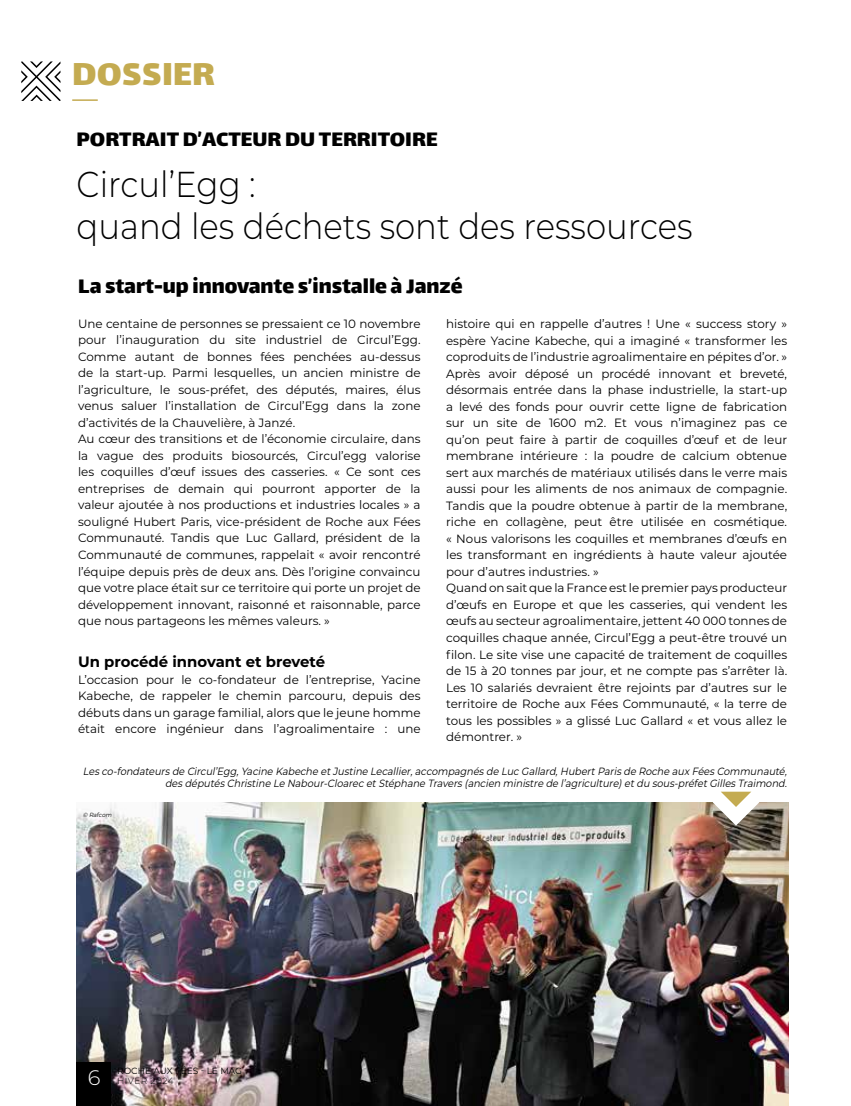
<style>
.page{position:relative;width:851px;height:1106px;background:#fff}
.page>*{position:absolute;margin:0;border:0;box-sizing:border-box;transform-origin:0 0}
.t1{font:39px "Lalezar";color:#c4ab51}
.t2{font:300 36px/42px "Montserrat";color:#000;scale:.9 1}
.t3{font:24px "Lalezar";color:#000}
.t4{font:300 21px "Montserrat";color:#fff}
.t5{font:700 15px "Montserrat";color:#000}
.t6{font:12px/16.5px "Montserrat";color:#000}
.t7{font:italic 10.5px/12.6px "Montserrat";color:#000;text-align:right;scale:.92 1}
.t8{font:9px "Montserrat";color:#000}
.t9{font:300 9px "Montserrat";letter-spacing:.045em;color:#000}
.t10{font:italic 6px "Montserrat";color:#000}
</style>
<div class="page">
<hr style="left:72px;top:99px;width:26px;height:2px;background:#c4ab51">
<svg style="left:21px;top:61px;width:39px;height:40px"></svg>
<img style="left:76px;top:802px;width:712px;height:304px">
<svg style="left:712px;top:791px;width:47px;height:34px"></svg>
<div style="left:77px;top:1061px;width:34px;height:45px;background:#000"></div>
<h1 class="t1" style="left:72px;top:49px;width:144px">DOSSIER</h1>
<h3 class="t3" style="left:77px;top:124px;width:362px">PORTRAIT D’ACTEUR DU TERRITOIRE</h3>
<h2 class="t2" style="left:77px;top:162px;width:686px">Circul’Egg :<br>quand les déchets sont des ressources</h2>
<h3 class="t3" style="left:78px;top:271px;width:386px">La start-up innovante s’installe à Janzé</h3>
<p class="t6" style="left:78px;top:315px;width:344px">Une centaine de personnes se pressaient ce 10 novembre pour l’inauguration du site industriel de Circul’Egg.<br>Comme autant de bonnes fées penchées au-dessus de la start-up. Parmi lesquelles, un ancien ministre de l’agriculture, le sous-préfet, des députés, maires, élus venus saluer l’installation de Circul’Egg dans la zone d’activités de la Chauvelière, à Janzé.<br>Au cœur des transitions et de l’économie circulaire, dans la vague des produits biosourcés, Circul’egg valorise les coquilles d’œuf issues des casseries. « Ce sont ces entreprises de demain qui pourront apporter de la valeur ajoutée à nos productions et industries locales » a souligné Hubert Paris, vice-président de Roche aux Fées Communauté. Tandis que Luc Gallard, président de la Communauté de communes, rappelait « avoir rencontré l’équipe depuis près de deux ans. Dès l’origine convaincu que votre place était sur ce territoire qui porte un projet de développement innovant, raisonné et raisonnable, parce que nous partageons les mêmes valeurs. »</p>
<p class="t5" style="left:78px;top:651px;width:248px">Un procédé innovant et breveté</p>
<p class="t6" style="left:78px;top:670px;width:344px;text-align:justify">L’occasion pour le co-fondateur de l’entreprise, Yacine Kabeche, de rappeler le chemin parcouru, depuis des débuts dans un garage familial, alors que le jeune homme était encore ingénieur dans l’agroalimentaire : une</p>
<p class="t6" style="left:446px;top:315px;width:342px">histoire qui en rappelle d’autres ! Une « success story » espère Yacine Kabeche, qui a imaginé « transformer les coproduits de l’industrie agroalimentaire en pépites d’or. » Après avoir déposé un procédé innovant et breveté, désormais entrée dans la phase industrielle, la start-up a levé des fonds pour ouvrir cette ligne de fabrication sur un site de 1600 m2. Et vous n’imaginez pas ce qu’on peut faire à partir de coquilles d’œuf et de leur membrane intérieure : la poudre de calcium obtenue sert aux marchés de matériaux utilisés dans le verre mais aussi pour les aliments de nos animaux de compagnie.<br>Tandis que la poudre obtenue à partir de la membrane, riche en collagène, peut être utilisée en cosmétique. « Nous valorisons les coquilles et membranes d’œufs en les transformant en ingrédients à haute valeur ajoutée pour d’autres industries. »<br>Quand on sait que la France est le premier pays producteur d’œufs en Europe et que les casseries, qui vendent les œufs au secteur agroalimentaire, jettent 40 000 tonnes de coquilles chaque année, Circul’Egg a peut-être trouvé un filon. Le site vise une capacité de traitement de coquilles de 15 à 20 tonnes par jour, et ne compte pas s’arrêter là.<br>Les 10 salariés devraient être rejoints par d’autres sur le territoire de Roche aux Fées Communauté, « la terre de tous les possibles » a glissé Luc Gallard « et vous allez le démontrer. »</p>
<p class="t7" style="left:83px;top:764px;width:769px">Lesco-fondateursde Circul’Egg,Yacine Kabeche etJustine Lecallier,accompagnésde Luc Gallard,HubertParisde Roche aux FéesCommunauté, desdéputésChristine Le Nabour-Cloarec etStéphane Travers(ancien ministre de l’agriculture)etdu sous-préfetGillesTraimond.</p>
<p class="t10" style="left:83px;top:810px;width:32px">© Rafcom</p>
<h3 class="t4" style="left:88px;top:1062px;width:14px">6</h3>
<p class="t8" style="left:117px;top:1064px;width:127px">ROCHE AUX FÉES - LE MAG</p>
<p class="t9" style="left:117px;top:1075px;width:58px">HIVER 2024</p>
</div>
